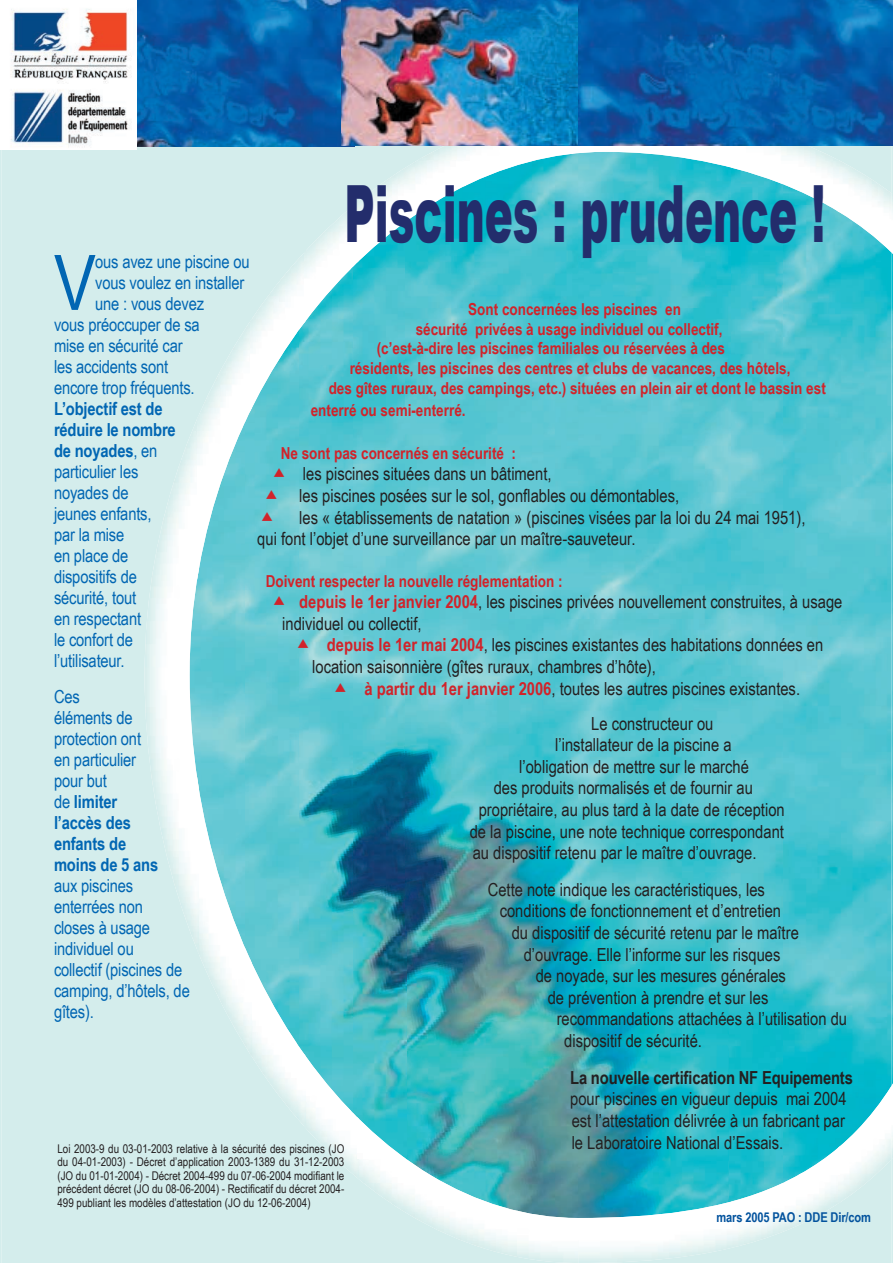
<style>
.page{position:relative;width:893px;height:1263px;background:#fff}
.page>*{position:absolute;margin:0;border:0;box-sizing:border-box;transform-origin:0 0}
.t1{font:900 79.05px "Arial";color:#232d6c;scale:.53 1}
.t2{font:76.65px "Arial Narrow";color:#0166b3}
.t3{font:18px/21.6px "Arial Narrow";color:#231f20}
.t4{font:18px/21px "Arial Narrow";letter-spacing:-.01em;color:#0166b3}
.t5{font:700 18px "Arial Narrow";letter-spacing:-.01em;color:#231f20}
.t6{font:700 16.5px "Arial Narrow";color:#d1232a}
.t7{font:700 13.5px "Arial Narrow";letter-spacing:-.01em;color:#02529d}
.t8{font:12px/13.6px "Arial Narrow";color:#231f20;text-align:justify}
.s1{font-weight:700}
.s2{font-weight:700;color:#d1232a}
</style>
<div class="page">
<div style="left:0;top:146px;width:893px;height:1117px;background:#d4edec"></div>
<img style="left:405px;top:152px;width:378px;height:1058px">
<img style="left:352px;top:265px;width:54px;height:840px">
<img style="left:783px;top:212px;width:108px;height:962px">
<img style="left:298px;top:370px;width:54px;height:682px">
<img style="left:243px;top:307px;width:55px;height:640px">
<img style="left:198px;top:580px;width:46px;height:157px">
<img style="left:891px;top:254px;width:2px;height:829px">
<img style="left:357px;top:1157px;width:161px;height:106px">
<img style="left:517px;top:1210px;width:61px;height:53px">
<img style="left:304px;top:1052px;width:55px;height:159px">
<img style="left:251px;top:947px;width:54px;height:211px">
<img style="left:357px;top:1105px;width:55px;height:53px">
<img style="left:197px;top:737px;width:55px;height:369px">
<img style="left:145px;top:369px;width:53px;height:632px">
<img style="left:197px;top:316px;width:55px;height:264px">
<img style="left:251px;top:211px;width:54px;height:212px">
<img style="left:304px;top:159px;width:55px;height:211px">
<img style="left:357px;top:159px;width:108px;height:106px">
<img style="left:837px;top:159px;width:54px;height:106px">
<img style="left:464px;top:146px;width:108px;height:66px">
<img style="left:678px;top:146px;width:160px;height:66px">
<img style="left:411px;top:146px;width:54px;height:14px">
<img style="left:571px;top:146px;width:108px;height:14px">
<img style="left:891px;top:193px;width:2px;height:61px">
<img style="left:578px;top:1174px;width:262px;height:89px">
<img style="left:839px;top:1086px;width:52px;height:133px">
<img style="left:787px;top:1129px;width:53px;height:46px">
<img style="left:891px;top:1083px;width:2px;height:76px">
<img style="left:578px;top:0;width:315px;height:146px">
<img style="left:137px;top:0;width:205px;height:146px">
<img style="left:342px;top:0;width:236px;height:146px">
<img style="left:0;top:9px;width:136px;height:141px">
<svg style="left:274px;top:468px;width:10px;height:9px"></svg>
<svg style="left:266px;top:490px;width:11px;height:9px"></svg>
<svg style="left:262px;top:511px;width:10px;height:10px"></svg>
<svg style="left:274px;top:596px;width:10px;height:9px"></svg>
<svg style="left:298px;top:639px;width:10px;height:9px"></svg>
<svg style="left:335px;top:682px;width:11px;height:10px"></svg>
<h1 class="t1" style="left:344px;top:156px;width:909px">Piscines : prudence !</h1>
<h2 class="t2" style="left:54px;top:227px;width:43px">V</h2>
<p class="t4" style="left:95px;top:250px;width:156px">ous avez une piscine ou</p>
<p class="t4" style="left:95px;top:271px;width:151px">vous voulez en installer</p>
<p class="t4" style="left:95px;top:292px;width:110px">une : vous devez</p>
<p class="t4" style="left:54px;top:313px;width:147px">vous préoccuper de sa</p>
<p class="t4" style="left:54px;top:334px;width:130px">mise en sécurité car</p>
<p class="t4" style="left:54px;top:355px;width:116px">les accidents sont</p>
<p class="t4" style="left:54px;top:376px;width:142px">encore trop fréquents.</p>
<p class="t4" style="left:54px;top:397px;width:123px"><span class="s1">L’objectif est de réduire le nombre de noyades</span>, en particulier les noyades de<br>jeunes enfants, par la mise<br>en place de dispositifs de sécurité, tout<br>en respectant<br>le confort de l’utilisateur.</p>
<p class="t4" style="left:54px;top:685px;width:106px">Ces<br>éléments de protection ont en particulier pour but<br>de <span class="s1">limiter l’accès des enfants de moins de 5 ans</span></p>
<p class="t4" style="left:54px;top:874px;width:137px">aux piscines enterrées non<br>closes à usage individuel ou<br>collectif (piscines de camping, d’hôtels, de gîtes).</p>
<p class="t6" style="left:468px;top:297px;width:214px">Sont concernées les piscines en</p>
<p class="t6" style="left:416px;top:316px;width:308px">sécurité privées à usage individuel ou collectif,</p>
<p class="t6" style="left:377px;top:336px;width:350px">(c’est-à-dire les piscines familiales ou réservées à des</p>
<p class="t6" style="left:350px;top:356px;width:442px">résidents, les piscines des centres et clubs de vacances, des hôtels,</p>
<p class="t6" style="left:329px;top:376px;width:499px">des gîtes ruraux, des campings, etc.) situées en plein air et dont le bassin est</p>
<p class="t6" style="left:311px;top:397px;width:156px">enterré ou semi-enterré.</p>
<p class="t6" style="left:281px;top:441px;width:237px">Ne sont pas concernés en sécurité :</p>
<p class="t3" style="left:303px;top:463px;width:250px">les piscines situées dans un bâtiment,</p>
<p class="t3" style="left:299px;top:484px;width:381px">les piscines posées sur le sol, gonflables ou démontables,</p>
<p class="t3" style="left:299px;top:506px;width:508px">les « établissements de natation » (piscines visées par la loi du 24 mai 1951),</p>
<p class="t3" style="left:257px;top:527px;width:380px">qui font l’objet d’une surveillance par un maître-sauveteur.</p>
<p class="t6" style="left:266px;top:568px;width:299px">Doivent respecter la nouvelle réglementation :</p>
<p class="t3" style="left:282px;top:590px;width:562px;text-indent:17px"><span class="s2">depuis le 1er janvier 2004</span>, les piscines privées nouvellement construites, à usage individuel ou collectif,</p>
<p class="t3" style="left:312px;top:634px;width:513px;text-indent:15px"><span class="s2">depuis le 1er mai 2004</span>, les piscines existantes des habitations données en location saisonnière (gîtes ruraux, chambres d’hôte),</p>
<p class="t3" style="left:591px;top:670px;width:210px;line-height:35px;text-indent:-227px"><span class="s2">à partir du 1er janvier 2006</span>, toutes les autres piscines existantes.<br>Le constructeur ou</p>
<p class="t3" style="left:555px;top:733px;width:178px">l’installateur de la piscine a</p>
<p class="t3" style="left:519px;top:755px;width:231px">l’obligation de mettre sur le marché</p>
<p class="t3" style="left:494px;top:777px;width:261px">des produits normalisés et de fournir au</p>
<p class="t3" style="left:479px;top:798px;width:308px">propriétaire, au plus tard à la date de réception</p>
<p class="t3" style="left:470px;top:820px;width:316px">de la piscine, une note technique correspondant</p>
<p class="t3" style="left:473px;top:841px;width:285px">au dispositif retenu par le maître d’ouvrage.</p>
<p class="t3" style="left:488px;top:878px;width:279px">Cette note indique les caractéristiques, les</p>
<p class="t3" style="left:500px;top:900px;width:283px">conditions de fonctionnement et d’entretien</p>
<p class="t3" style="left:512px;top:921px;width:289px">du dispositif de sécurité retenu par le maître</p>
<p class="t3" style="left:524px;top:943px;width:258px">d’ouvrage. Elle l’informe sur les risques</p>
<p class="t3" style="left:536px;top:964px;width:252px">de noyade, sur les mesures générales</p>
<p class="t3" style="left:548px;top:986px;width:222px">de prévention à prendre et sur les</p>
<p class="t3" style="left:557px;top:1008px;width:292px">recommandations attachées à l’utilisation du</p>
<p class="t3" style="left:564px;top:1029px;width:139px">dispositif de sécurité.</p>
<p class="t5" style="left:570px;top:1064px;width:284px">La nouvelle certification NF Equipements</p>
<p class="t3" style="left:570px;top:1087px;width:278px;text-align:justify">pour piscines en vigueur depuis mai 2004 est l’attestation délivrée à un fabricant par le Laboratoire National d’Essais.</p>
<p class="t8" style="left:57px;top:1141px;width:289px">Loi 2003-9 du 03-01-2003 relative à la sécurité des piscines (JO du 04-01-2003) - Décret d’application 2003-1389 du 31-12-2003 (JO du 01-01-2004) - Décret 2004-499 du 07-06-2004 modifiant le précédent décret (JO du 08-06-2004) - Rectificatif du décret 2004- 499 publiant les modèles d’attestation (JO du 12-06-2004)</p>
<p class="t7" style="left:716px;top:1206px;width:156px">mars 2005 PAO : DDE Dir/com</p>
</div>
